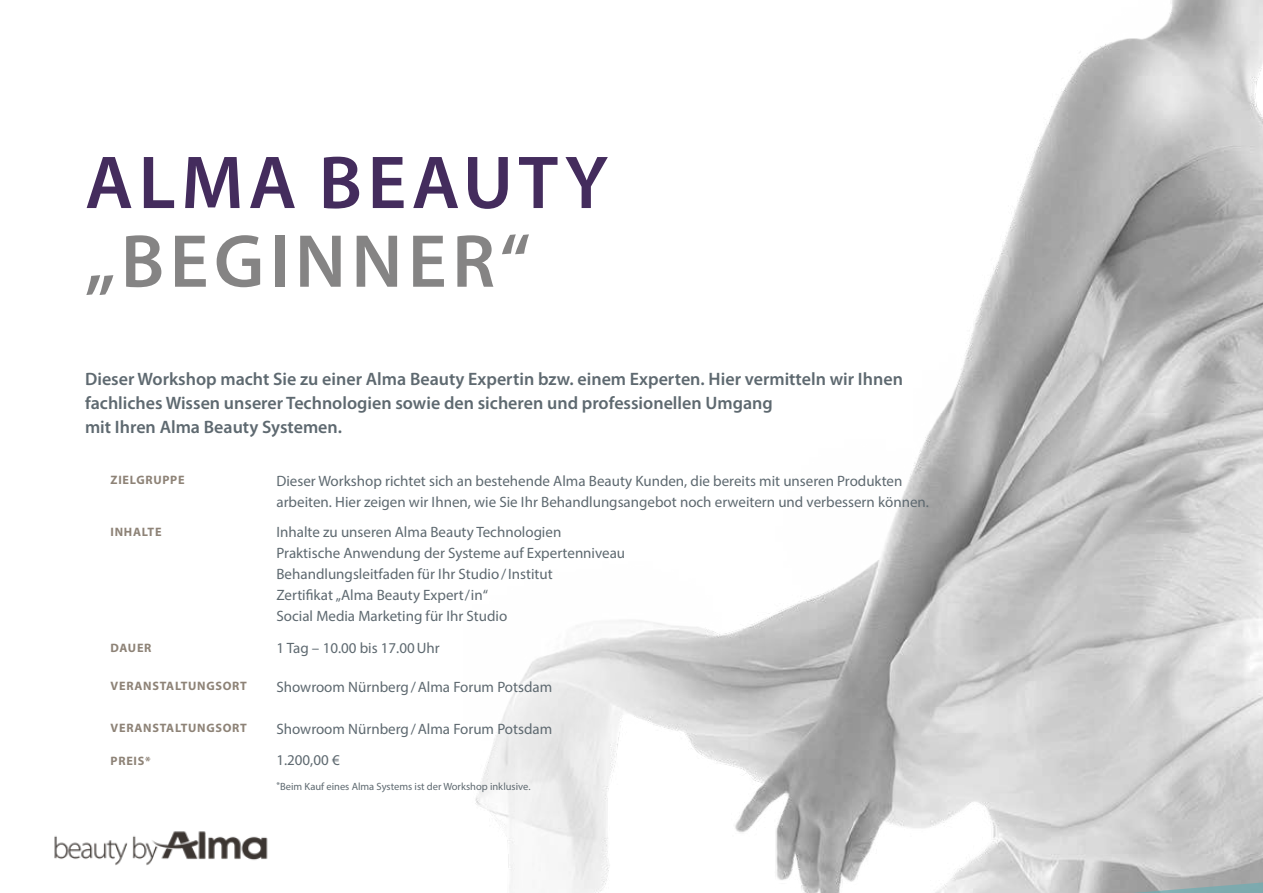
<style>
.page{position:relative;width:1263px;height:893px;background:#fff}
.page>*{position:absolute;margin:0;border:0;box-sizing:border-box;transform-origin:0 0}
.t1{font:600 75.6px "Myriad Pro";letter-spacing:.07em;color:#442c5d}
.t2{font:600 75.6px "Myriad Pro";letter-spacing:.07em;color:#858484}
.t3{font:600 18px/24px "Myriad Pro";color:#5e6970}
.t4{font:15px/21px "Myriad Pro";color:#5e6970}
.t5{font:700 12.3px "Myriad Pro";letter-spacing:.06em;color:#8e8377}
.t6{font:10.5px "Myriad Pro";color:#5e6970}
</style>
<div class="page">
<img style="left:475px;top:0;width:788px;height:889px">
<svg style="left:525px;top:831px;width:738px;height:62px"></svg>
<img style="left:54px;top:831px;width:214px;height:34px">
<h1 class="t1" style="left:85px;top:135px;width:525px">ALMA BEAUTY</h1>
<h1 class="t2" style="left:85px;top:213px;width:447px">„BEGINNER“</h1>
<p class="t3" style="left:85px;top:366px;width:819px">Dieser Workshop macht Sie zu einer Alma Beauty Expertin bzw. einem Experten. Hier vermitteln wir Ihnen fachliches Wissen unserer Technologien sowie den sicheren und professionellen Umgang<br>mit Ihren Alma Beauty Systemen.</p>
<p class="t5" style="left:111px;top:472px;width:76px">ZIELGRUPPE</p>
<p class="t4" style="left:276px;top:471px;width:654px">Dieser Workshop richtet sich an bestehende Alma Beauty Kunden, die bereits mit unseren Produkten arbeiten. Hier zeigen wir Ihnen, wie Sie Ihr Behandlungsangebot noch erweitern und verbessern können.</p>
<p class="t5" style="left:111px;top:524px;width:52px">INHALTE</p>
<p class="t4" style="left:276px;top:521px;width:350px">Inhalte zu unseren Alma Beauty Technologien Praktische Anwendung der Systeme auf Expertenniveau Behandlungsleitfaden für Ihr Studio/Institut<br>Zertifikat „Alma Beauty Expert/in“<br>Social Media Marketing für Ihr Studio</p>
<p class="t5" style="left:111px;top:640px;width:42px">DAUER</p>
<p class="t4" style="left:276px;top:637px;width:165px">1 Tag – 10.00 bis 17.00Uhr</p>
<p class="t5" style="left:111px;top:678px;width:138px">VERANSTALTUNGSORT</p>
<p class="t4" style="left:276px;top:676px;width:277px">Showroom Nürnberg/Alma Forum Potsdam</p>
<p class="t5" style="left:111px;top:719px;width:138px">VERANSTALTUNGSORT</p>
<p class="t4" style="left:276px;top:718px;width:277px">Showroom Nürnberg/Alma Forum Potsdam</p>
<p class="t5" style="left:111px;top:753px;width:42px">PREIS*</p>
<p class="t4" style="left:276px;top:749px;width:65px">1.200,00 €</p>
<p class="t6" style="left:276px;top:780px;width:256px"><sup>*</sup>Beim Kauf eines Alma Systems ist der Workshop inklusive.</p>
</div>
